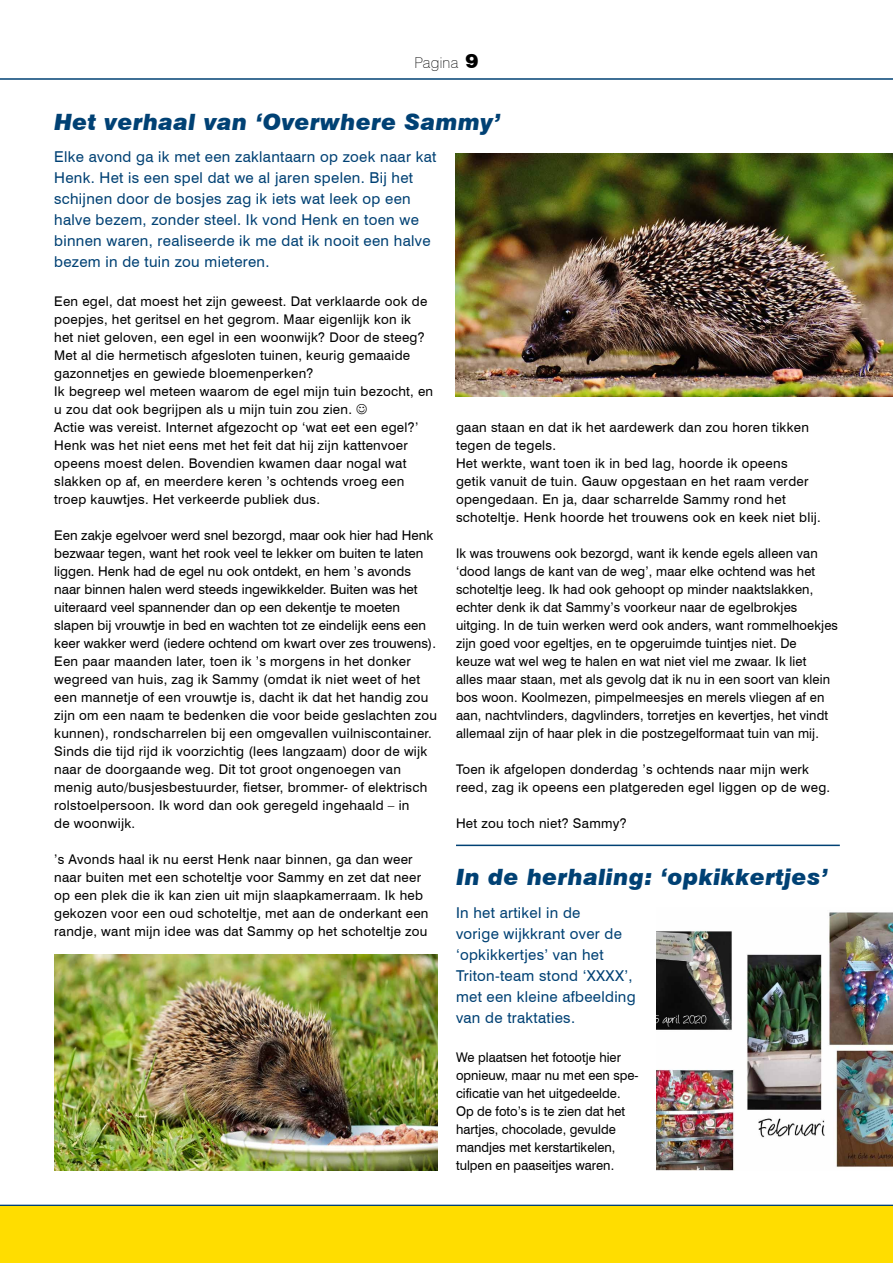
<style>
.page{position:relative;width:893px;height:1263px;background:#fff}
.page>*{position:absolute;margin:0;border:0;box-sizing:border-box;transform-origin:0 0}
.H1__Kop{font:italic 900 22.5px "Swiss 721 BT";letter-spacing:.02em;color:#004174}
.H__Introtekst{font:15px/21px "Swiss 721 BT";letter-spacing:.02em;color:#004174}
.t1{font:100 15px "Swiss 721 BT";letter-spacing:.02em;color:#000}
.P__Tekst_plat{font:13.35px/18px "Swiss 721 BT";letter-spacing:.02em;color:#000}
.P__Tekst_plat-2{font:13.35px/18px "Swiss 721 BT";color:#000}
.s1{font-family:"Swiss 721 BT Black No 2";font-weight:400;font-size:18px}
</style>
<div class="page">
<hr style="left:0;top:78px;width:893px;height:2px;background:#004174">
<hr style="left:0;top:1205px;width:893px;height:1px;background:#004174">
<div style="left:0;top:1206px;width:893px;height:57px;background:#fd0"></div>
<hr style="left:456px;top:845px;width:384px;height:1px;background:#004174">
<img style="left:54px;top:954px;width:383px;height:216px">
<img style="left:455px;top:153px;width:438px;height:243px">
<img style="left:656px;top:912px;width:237px;height:258px">
<p class="t1" style="left:414px;top:53px;width:66px">Pagina <span class="s1">9</span></p>
<h1 class="H1__Kop" style="left:54px;top:109px;width:448px">Het verhaal van ‘Overwhere Sammy’</h1>
<p class="H__Introtekst" style="left:54px;top:146px;width:384px">Elke avond ga ik met een zaklantaarn op zoek naar kat Henk. Het is een spel dat we al jaren spelen. Bij het schijnen door de bosjes zag ik iets wat leek op een halve bezem, zonder steel. Ik vond Henk en toen we binnen waren, realiseerde ik me dat ik nooit een halve bezem in de tuin zou mieteren.</p>
<p class="P__Tekst_plat" style="left:54px;top:292px;width:375px">Een egel, dat moest het zijn geweest. Dat verklaarde ook de poepjes, het geritsel en het gegrom. Maar eigenlijk kon ik het niet geloven, een egel in een woonwijk? Door de steeg?<br>Met al die hermetisch afgesloten tuinen, keurig gemaaide gazonnetjes en gewiede bloemenperken?</p>
<p class="P__Tekst_plat" style="left:54px;top:382px;width:380px">Ik begreep wel meteen waarom de egel mijn tuin bezocht, en u zou dat ook begrijpen als u mijn tuin zou zien.</p>
<p class="P__Tekst_plat" style="left:54px;top:418px;width:366px">Actie was vereist. Internet afgezocht op ‘wat eet een egel?’ Henk was het niet eens met het feit dat hij zijn kattenvoer opeens moest delen. Bovendien kwamen daar nogal wat slakken op af, en meerdere keren ’s ochtends vroeg een troep kauwtjes. Het verkeerde publiek dus.</p>
<p class="P__Tekst_plat-2" style="left:54px;top:526px;width:383px">Een zakje egelvoer werd snel bezorgd, maar ook hier had Henk bezwaar tegen, want het rook veel te lekker om buiten te laten liggen. Henk had de egel nu ook ontdekt, en hem ’s avonds naar binnen halen werd steeds ingewikkelder. Buiten was het uiteraard veel spannender dan op een dekentje te moeten slapen bij vrouwtje in bed en wachten tot ze eindelijk eens een keer wakker werd (iedere ochtend om kwart over zes trouwens).</p>
<p class="P__Tekst_plat" style="left:54px;top:652px;width:384px">Een paar maanden later, toen ik ’s morgens in het donker wegreed van huis, zag ik Sammy (omdat ik niet weet of het een mannetje of een vrouwtje is, dacht ik dat het handig zou zijn om een naam te bedenken die voor beide geslachten zou kunnen), rondscharrelen bij een omgevallen vuilniscontainer.<br>Sinds die tijd rijd ik voorzichtig (lees langzaam) door de wijk naar de doorgaande weg. Dit tot groot ongenoegen van menig auto/busjesbestuurder, fietser, brommer- of elektrisch rolstoelpersoon. Ik word dan ook geregeld ingehaald – in<br>de woonwijk.</p>
<p class="P__Tekst_plat" style="left:54px;top:850px;width:376px">’s Avonds haal ik nu eerst Henk naar binnen, ga dan weer naar buiten met een schoteltje voor Sammy en zet dat neer op een plek die ik kan zien uit mijn slaapkamerraam. Ik heb gekozen voor een oud schoteltje, met aan de onderkant een randje, want mijn idee was dat Sammy op het schoteltje zou</p>
<p class="P__Tekst_plat" style="left:456px;top:418px;width:355px">gaan staan en dat ik het aardewerk dan zou horen tikken tegen de tegels.</p>
<p class="P__Tekst_plat" style="left:456px;top:454px;width:366px">Het werkte, want toen ik in bed lag, hoorde ik opeens<br>getik vanuit de tuin. Gauw opgestaan en het raam verder opengedaan. En ja, daar scharrelde Sammy rond het schoteltje. Henk hoorde het trouwens ook en keek niet blij.</p>
<p class="P__Tekst_plat" style="left:456px;top:544px;width:383px">Ik was trouwens ook bezorgd, want ik kende egels alleen van ‘dood langs de kant van de weg’, maar elke ochtend was het schoteltje leeg. Ik had ook gehoopt op minder naaktslakken, echter denk ik dat Sammy’s voorkeur naar de egelbrokjes uitging. In de tuin werken werd ook anders, want rommelhoekjes zijn goed voor egeltjes, en te opgeruimde tuintjes niet. De<br>keuze wat wel weg te halen en wat niet viel me zwaar. Ik liet<br>alles maar staan, met als gevolg dat ik nu in een soort van klein bos woon. Koolmezen, pimpelmeesjes en merels vliegen af en aan, nachtvlinders, dagvlinders, torretjes en kevertjes, het vindt allemaal zijn of haar plek in die postzegelformaat tuin van mij.</p>
<p class="P__Tekst_plat" style="left:456px;top:760px;width:376px">Toen ik afgelopen donderdag ’s ochtends naar mijn werk reed, zag ik opeens een platgereden egel liggen op de weg.</p>
<p class="P__Tekst_plat" style="left:456px;top:814px;width:172px">Het zou toch niet? Sammy?</p>
<h1 class="H1__Kop" style="left:456px;top:863px;width:373px">In de herhaling: ‘opkikkertjes’</h1>
<p class="H__Introtekst" style="left:456px;top:902px;width:181px">In het artikel in de<br>vorige wijkkrant over de ‘opkikkertjes’ van het<br>Triton-team stond ‘XXXX’, met een kleine afbeelding van de traktaties.</p>
<p class="P__Tekst_plat-2" style="left:456px;top:1048px;width:184px">We plaatsen het fotootje hier opnieuw, maar nu met een spe&shy;cificatie van het uitgedeelde.<br>Op de foto’s is te zien dat het hartjes, chocolade, gevulde mandjes met kerstartikelen, tulpen en paaseitjes waren.</p>
</div>
